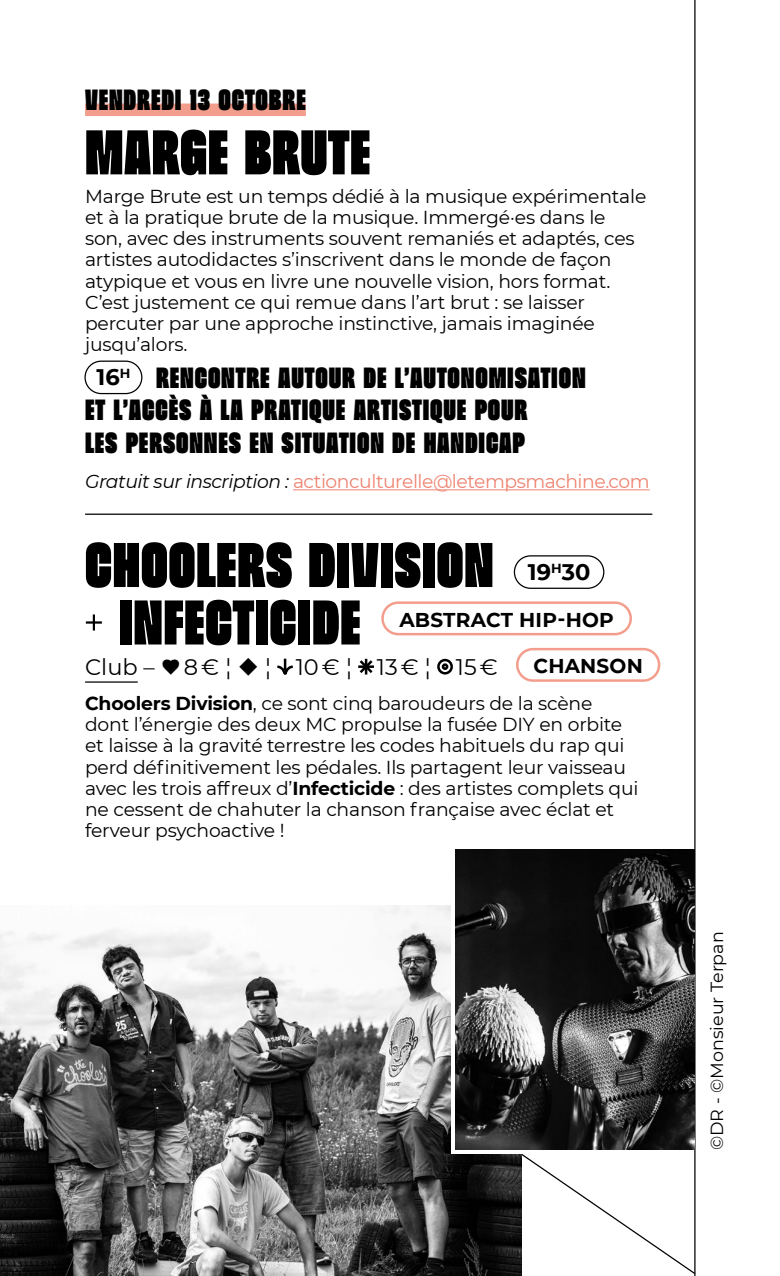
<style>
.page{position:relative;width:780px;height:1276px;background:#fff}
.page>*{position:absolute;margin:0;border:0;box-sizing:border-box;transform-origin:0 0}
.t1{font:900 70px/57.5px "Beni";letter-spacing:.01em;color:#000}
.t2{font:900 32.5px/32.5px "Beni";letter-spacing:.025em;color:#000}
.t3{font:22.5px "Montserrat";color:#000}
.t4{font:700 22.5px "Montserrat";color:#000}
.t5{font:700 20px "Montserrat";letter-spacing:.01em;color:#000}
.t6{font:18.75px/21.2px "Montserrat";letter-spacing:-.01em;color:#000}
.t7{font:18.75px "Montserrat";letter-spacing:-.025em;color:#ef8371}
.t8{font:17.5px "Montserrat";color:#000}
.s1{font-style:italic;color:#000}
.s2{font-family:"Garet"}
.s3{font-weight:700}
</style>
<div class="page">
<svg style="left:522px;top:1150px;width:174px;height:125px"></svg>
<img style="left:0;top:906px;width:522px;height:370px">
<hr style="left:694px;top:0;width:1px;height:1276px;background:#000">
<hr style="left:85px;top:513px;width:567px;height:2px;background:#000">
<div style="left:381px;top:601px;width:251px;height:34px;border:2px solid #f39e8c;border-radius:16px"></div>
<div style="left:516px;top:648px;width:144px;height:34px;border:2px solid #f39e8c;border-radius:16px"></div>
<div style="left:85px;top:103px;width:221px;height:13px;background:#f39e8c"></div>
<hr style="left:293px;top:489px;width:356px;height:1px;background:#ef8371">
<hr style="left:85px;top:681px;width:53px;height:1px;background:#000">
<svg style="left:277px;top:658px;width:16px;height:17px"></svg>
<svg style="left:358px;top:658px;width:16px;height:17px"></svg>
<div style="left:437px;top:659px;width:16px;height:15px;border:2px solid #000;border-radius:50%"></div>
<div style="left:441px;top:663px;width:7px;height:7px;border:2px solid #000;border-radius:50%"></div>
<div style="left:514px;top:555px;width:90px;height:34px;border:1px solid #000;border-radius:16px"></div>
<div style="left:451px;top:859px;width:86px;height:294px;background:#fff"></div>
<img style="left:455px;top:850px;width:239px;height:299px">
<div style="left:84px;top:360px;width:58px;height:34px;border:1px solid #000;border-radius:16px"></div>
<h2 class="t2" style="left:85px;top:83px;width:222px">VENDREDI 13 OCTOBRE</h2>
<h1 class="t1" style="left:85px;top:123px;width:287px">MARGE BRUTE</h1>
<p class="t6" style="left:85px;top:185px;width:562px">Marge Brute est un temps dédié à la musique expérimentale et à la pratique brute de la musique. Immergé·es dans le son, avec des instruments souvent remaniés et adaptés, ces artistes autodidactes s’inscrivent dans le monde de façon atypique et vous en livre une nouvelle vision, hors format.<br>C’est justement ce qui remue dans l’art brut : se laisser percuter par une approche instinctive, jamais imaginée jusqu’alors.</p>
<h2 class="t2" style="left:85px;top:361px;width:502px;text-indent:71px">RENCONTRE AUTOUR DE L’AUTONOMISATION<br>ET L’ACCÈS À LA PRATIQUE ARTISTIQUE POUR<br>LES PERSONNES EN SITUATION DE HANDICAP</h2>
<p class="t7" style="left:85px;top:469px;width:566px"><span class="s1">Gratuit sur inscription :</span> actionculturelle@letempsmachine.com</p>
<p class="t4" style="left:97px;top:361px;width:35px">16<sup>H</sup></p>
<h1 class="t1" style="left:85px;top:536px;width:410px">CHOOLERS DIVISION + INFECTICIDE</h1>
<p class="t3" style="left:85px;top:651px;width:414px">Club – <span class="s2">♥</span> 8 € ¦ <span class="s2">◆</span> ¦ 10 € ¦ 13 € ¦ 15 €</p>
<p class="t6" style="left:85px;top:692px;width:555px"><span class="s3">Choolers Division</span>, ce sont cinq baroudeurs de la scène dont l’énergie des deux MC propulse la fusée DIY en orbite et laisse à la gravité terrestre les codes habituels du rap qui perd définitivement les pédales. Ils partagent leur vaisseau avec les trois affreux d’<span class="s3">Infecticide</span> : des artistes complets qui ne cessent de chahuter la chanson française avec éclat et ferveur psychoactive !</p>
<p class="t4" style="left:528px;top:556px;width:64px">19<sup>H</sup>30</p>
<p class="t5" style="left:399px;top:605px;width:216px">ABSTRACT HIP-HOP</p>
<p class="t5" style="left:533px;top:652px;width:111px">CHANSON</p>
<p class="t8" style="left:705px;top:1150px;width:220px;rotate:-90deg">©DR - ©Monsieur Terpan</p>
</div>
